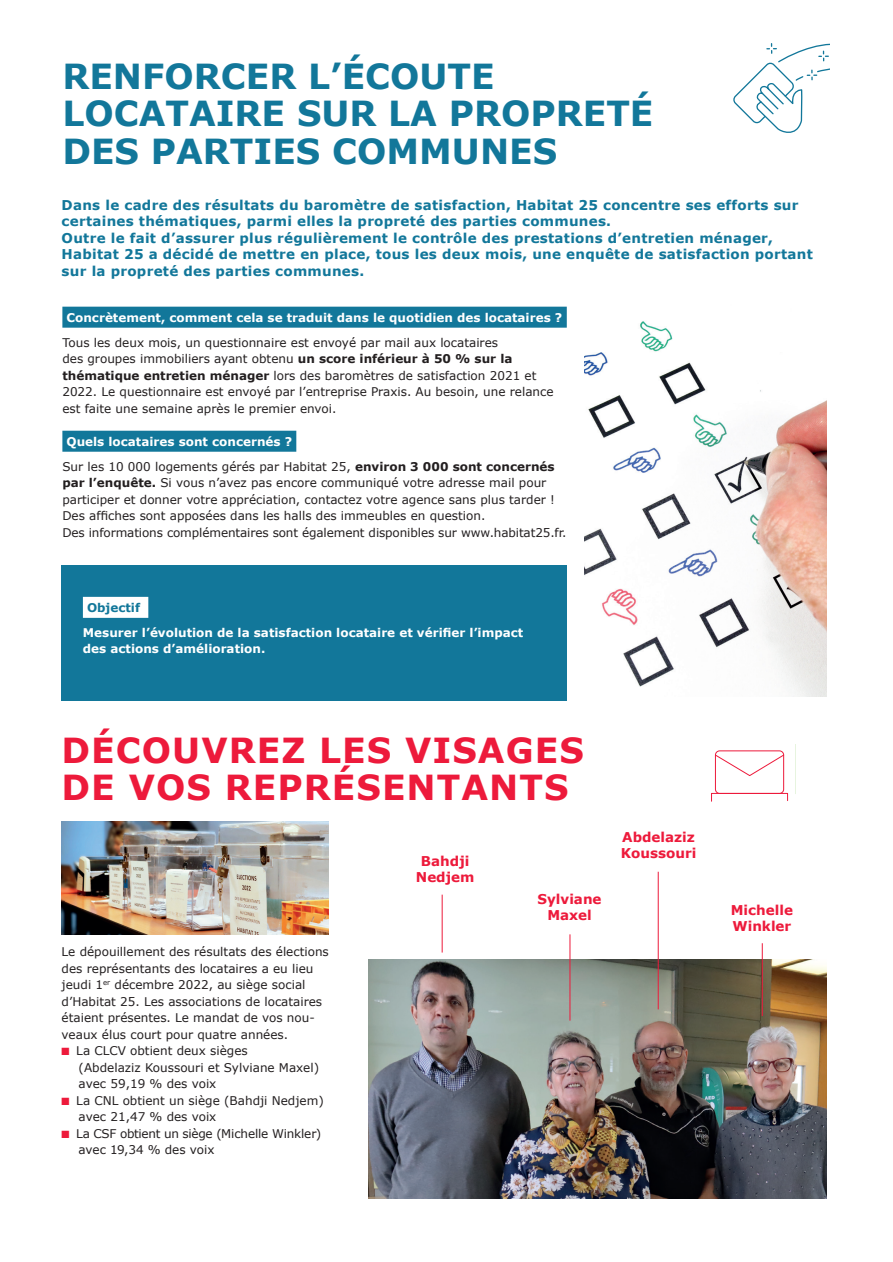
<style>
.page{position:relative;width:893px;height:1262px;background:#fff}
.page>*{position:absolute;margin:0;border:0;box-sizing:border-box;transform-origin:0 0}
.t1{font:700 34.5px/37.5px "Verdana";color:#12779a}
.t2{font:700 34.5px/37.5px "Verdana";letter-spacing:.03em;color:#ed1a3b}
.t3{font:700 13.5px/16.5px "Verdana";letter-spacing:.02em;color:#12779a}
.t4{font:700 13.5px/16.2px "Verdana";color:#ed1a3b;text-align:center}
.t5{font:12px/16.5px "Verdana";color:#231f20}
.t6{font:700 12px/16.5px "Verdana";color:#fff}
.t7{font:12px/16.5px "Verdana";letter-spacing:-.02em;color:#231f20}
.t8{font:700 12px "Verdana";color:#12779a}
.s1{font-weight:700}
.s2{font-weight:700;color:#fff}
.s3{color:#ed1a3b}
</style>
<div class="page">
<div style="left:62px;top:307px;width:505px;height:21px;background:#12779a"></div>
<div style="left:62px;top:431px;width:234px;height:21px;background:#12779a"></div>
<img style="left:585px;top:321px;width:241px;height:375px">
<div style="left:62px;top:565px;width:505px;height:136px;background:#12779a"></div>
<div style="left:83px;top:597px;width:65px;height:21px;background:#fff"></div>
<img style="left:369px;top:960px;width:457px;height:238px">
<img style="left:62px;top:821px;width:267px;height:113px">
<hr style="left:658px;top:871px;width:1px;height:138px;background:#ed1a3b">
<hr style="left:442px;top:894px;width:1px;height:58px;background:#ed1a3b">
<hr style="left:762px;top:943px;width:1px;height:73px;background:#ed1a3b">
<hr style="left:569px;top:934px;width:1px;height:86px;background:#ed1a3b">
<svg style="left:733px;top:43px;width:97px;height:89px"></svg>
<div style="left:715px;top:750px;width:69px;height:44px;border:1px solid #ed1a3b;border-radius:4px"></div>
<svg style="left:714px;top:754px;width:71px;height:22px"></svg>
<svg style="left:711px;top:792px;width:77px;height:10px"></svg>
<h1 class="t1" style="left:62px;top:58px;width:592px">RENFORCER L’ÉCOUTE<br>LOCATAIRE SUR LA PROPRETÉ<br>DES PARTIES COMMUNES</h1>
<p class="t3" style="left:62px;top:196px;width:753px">Dans le cadre des résultats du baromètre de satisfaction, Habitat 25 concentre ses efforts sur certaines thématiques, parmi elles la propreté des parties communes.<br>Outre le fait d’assurer plus régulièrement le contrôle des prestations d’entretien ménager, Habitat 25 a décidé de mettre en place, tous les deux mois, une enquête de satisfaction portant sur la propreté des parties communes.</p>
<p class="t6" style="left:66px;top:309px;width:497px">Concrètement, comment cela se traduit dans le quotidien des locataires ?</p>
<p class="t5" style="left:62px;top:334px;width:493px">Tous les deux mois, un questionnaire est envoyé par mail aux locataires<br>des groupes immobiliers ayant obtenu <span class="s1">un score inférieur à 50 % sur la thématique entretien ménager</span> lors des baromètres de satisfaction 2021 et 2022. Le questionnaire est envoyé par l’entreprise Praxis. Au besoin, une relance est faite une semaine après le premier envoi.</p>
<p class="t5" style="left:62px;top:429px;width:494px;line-height:25px;text-indent:4px"><span class="s2">Quels locataires sont concernés ?<br></span>Sur les 10 000 logements gérés par Habitat 25, <span class="s1">environ 3 000 sont concernés</span></p>
<p class="t5" style="left:62px;top:475px;width:505px"><span class="s1">par l’enquête.</span> Si vous n’avez pas encore communiqué votre adresse mail pour participer et donner votre appréciation, contactez votre agence sans plus tarder !<br>Des affiches sont apposées dans les halls des immeubles en question.<br>Des informations complémentaires sont également disponibles sur www.habitat25.fr.</p>
<p class="t8" style="left:87px;top:599px;width:55px">Objectif</p>
<p class="t6" style="left:83px;top:624px;width:442px">Mesurer l’évolution de la satisfaction locataire et vérifier l’impact des actions d’amélioration.</p>
<h1 class="t2" style="left:62px;top:731px;width:524px">DÉCOUVREZ LES VISAGES<br>DE VOS REPRÉSENTANTS</h1>
<p class="t5" style="left:62px;top:944px;width:269px">Le dépouillement des résultats des élections des représentants des locataires a eu lieu jeudi 1<sup>er</sup> décembre 2022, au siège social d’Habitat 25. Les associations de locataires étaient présentes. Le mandat de vos nou&shy;veaux élus court pour quatre années.</p>
<p class="t5" style="left:79px;top:1043px;width:242px;text-indent:-17px"><span class="s3">■</span> La CLCV obtient deux sièges<br>(Abdelaziz Koussouri et Sylviane Maxel) avec 59,19 % des voix</p>
<p class="t5" style="left:79px;top:1092px;width:247px;text-indent:-17px"><span class="s3">■</span> La CNL obtient un siège (Bahdji Nedjem) avec 21,47 % des voix</p>
<p class="t7" style="left:79px;top:1125px;width:244px;text-indent:-17px"><span class="s3">■</span> La CSF obtient un siège (Michelle Winkler) avec 19,34 % des voix</p>
<p class="t4" style="left:416px;top:852px;width:60px">Bahdji<br>Nedjem</p>
<p class="t4" style="left:537px;top:891px;width:65px">Sylviane<br>Maxel</p>
<p class="t4" style="left:621px;top:828px;width:77px;text-align:left">Abdelaziz<br>Koussouri</p>
<p class="t4" style="left:731px;top:902px;width:64px;text-align:left">Michelle<br>Winkler</p>
</div>
